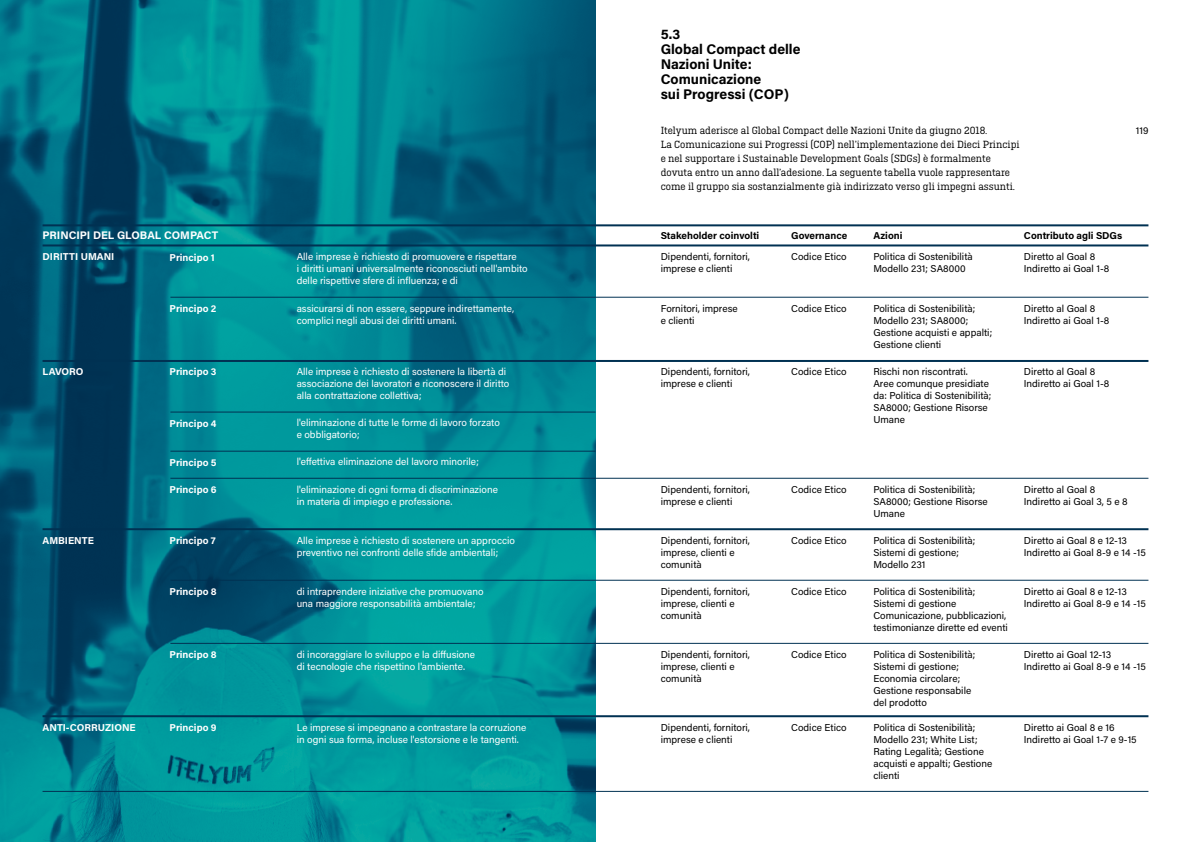
<style>
.page{position:relative;width:1191px;height:842px;background:#fff}
.page>*{position:absolute;margin:0;border:0;box-sizing:border-box;transform-origin:0 0}
.t1{font:700 14px/15px "Acumin Pro";color:#000}
.t2{font:11px/14px "Ciutadella Slab";color:#000}
.t3{font:700 11px "Acumin Pro";color:#fff}
.t4{font:10px/12px "Acumin Pro";color:#000}
.t5{font:10px/12px "Acumin Pro";color:#fff}
.t6{font:700 10px "Acumin Pro";color:#fff}
.t7{font:700 10px "Acumin Pro";color:#000}
</style>
<div class="page">
<img style="left:0;top:0;width:595px;height:842px">
<hr style="left:43px;top:224px;width:1105px;height:2px;background:#003152">
<hr style="left:43px;top:244px;width:1105px;height:2px;background:#003152">
<hr style="left:43px;top:360px;width:1105px;height:2px;background:#003152">
<hr style="left:170px;top:412px;width:425px;height:1px;background:#003152">
<hr style="left:170px;top:451px;width:425px;height:1px;background:#003152">
<hr style="left:43px;top:528px;width:1105px;height:2px;background:#003152">
<hr style="left:43px;top:715px;width:1105px;height:2px;background:#003152">
<hr style="left:43px;top:791px;width:1105px;height:1px;background:#003152">
<hr style="left:170px;top:297px;width:978px;height:1px;background:#003152">
<hr style="left:170px;top:478px;width:978px;height:1px;background:#003152">
<hr style="left:170px;top:580px;width:978px;height:1px;background:#003152">
<hr style="left:170px;top:643px;width:978px;height:1px;background:#003152">
<h1 class="t1" style="left:660px;top:26px;width:141px">5.3<br>Global Compact delle<br>Nazioni Unite:<br>Comunicazione<br>sui Progressi (COP)</h1>
<p class="t2" style="left:660px;top:123px;width:360px">Itelyum aderisce al Global Compact delle Nazioni Unite da giugno 2018.<br>La Comunicazione sui Progressi (COP) nell’implementazione dei Dieci Principi e nel supportare i Sustainable Development Goals (SDGs) è formalmente dovuta entro un anno dall’adesione. La seguente tabella vuole rappresentare come il gruppo sia sostanzialmente già indirizzato verso gli impegni assunti.</p>
<p class="t4" style="left:1135px;top:124px;width:14px">119</p>
<p class="t3" style="left:43px;top:228px;width:177px">PRINCIPI DEL GLOBAL COMPACT</p>
<p class="t6" style="left:43px;top:250px;width:73px">DIRITTI UMANI</p>
<p class="t6" style="left:170px;top:250px;width:47px">Principo 1</p>
<p class="t5" style="left:297px;top:251px;width:233px">Alle imprese è richiesto di promuovere e rispettare<br>i diritti umani universalmente riconosciuti nell'ambito delle rispettive sfere di influenza; e di</p>
<p class="t7" style="left:660px;top:228px;width:100px">Stakeholder coinvolti</p>
<p class="t7" style="left:791px;top:228px;width:58px">Governance</p>
<p class="t7" style="left:1024px;top:228px;width:100px">Contributo agli SDGs</p>
<p class="t4" style="left:791px;top:250px;width:57px">Codice Etico</p>
<p class="t4" style="left:1024px;top:250px;width:87px">Diretto al Goal 8<br>Indiretto ai Goal 1-8</p>
<p class="t7" style="left:873px;top:228px;width:31px">Azioni</p>
<p class="t4" style="left:873px;top:250px;width:101px">Politica di Sostenibilità<br>Modello 231; SA8000</p>
<p class="t4" style="left:660px;top:251px;width:91px">Dipendenti, fornitori, imprese e clienti</p>
<p class="t6" style="left:170px;top:302px;width:48px">Principo 2</p>
<p class="t5" style="left:297px;top:302px;width:219px">assicurarsi di non essere, seppure indirettamente, complici negli abusi dei diritti umani.</p>
<p class="t4" style="left:660px;top:302px;width:78px">Fornitori, imprese e clienti</p>
<p class="t4" style="left:873px;top:302px;width:120px">Politica di Sostenibilità;<br>Modello 231; SA8000;<br>Gestione acquisti e appalti;<br>Gestione clienti</p>
<p class="t4" style="left:791px;top:302px;width:57px">Codice Etico</p>
<p class="t4" style="left:1024px;top:302px;width:87px">Diretto al Goal 8<br>Indiretto ai Goal 1-8</p>
<p class="t6" style="left:43px;top:365px;width:43px">LAVORO</p>
<p class="t6" style="left:170px;top:365px;width:48px">Principo 3</p>
<p class="t6" style="left:170px;top:416px;width:48px">Principo 4</p>
<p class="t6" style="left:170px;top:455px;width:49px">Principo 5</p>
<p class="t6" style="left:170px;top:482px;width:49px">Principo 6</p>
<p class="t5" style="left:297px;top:365px;width:214px">Alle imprese è richiesto di sostenere la libertà di associazione dei lavoratori e riconoscere il diritto alla contrattazione collettiva;</p>
<p class="t5" style="left:297px;top:416px;width:205px">l'eliminazione di tutte le forme di lavoro forzato e obbligatorio;</p>
<p class="t5" style="left:297px;top:455px;width:184px">l'effettiva eliminazione del lavoro minorile;</p>
<p class="t5" style="left:297px;top:483px;width:203px">l'eliminazione di ogni forma di discriminazione in materia di impiego e professione.</p>
<p class="t4" style="left:660px;top:365px;width:91px">Dipendenti, fornitori, imprese e clienti</p>
<p class="t4" style="left:660px;top:483px;width:91px">Dipendenti, fornitori, imprese e clienti</p>
<p class="t4" style="left:791px;top:365px;width:57px">Codice Etico</p>
<p class="t4" style="left:1024px;top:365px;width:87px">Diretto al Goal 8<br>Indiretto ai Goal 1-8</p>
<p class="t4" style="left:873px;top:365px;width:120px">Rischi non riscontrati.<br>Aree comunque presidiate da: Politica di Sostenibilità;<br>SA8000; Gestione Risorse<br>Umane</p>
<p class="t4" style="left:873px;top:483px;width:116px">Politica di Sostenibilità;<br>SA8000; Gestione Risorse<br>Umane</p>
<p class="t4" style="left:791px;top:483px;width:57px">Codice Etico</p>
<p class="t4" style="left:1024px;top:483px;width:105px">Diretto al Goal 8<br>Indiretto ai Goal 3, 5 e 8</p>
<p class="t6" style="left:43px;top:533px;width:53px">AMBIENTE</p>
<p class="t6" style="left:170px;top:533px;width:48px">Principo 7</p>
<p class="t5" style="left:297px;top:534px;width:220px">Alle imprese è richiesto di sostenere un approccio preventivo nei confronti delle sfide ambientali;</p>
<p class="t4" style="left:660px;top:534px;width:91px">Dipendenti, fornitori, imprese, clienti e comunità</p>
<p class="t4" style="left:791px;top:534px;width:57px">Codice Etico</p>
<p class="t4" style="left:873px;top:534px;width:104px">Politica di Sostenibilità;<br>Sistemi di gestione;<br>Modello 231</p>
<p class="t4" style="left:1024px;top:534px;width:123px">Diretto ai Goal 8 e 12-13<br>Indiretto ai Goal 8-9 e 14 -15</p>
<p class="t6" style="left:170px;top:584px;width:49px">Principo 8</p>
<p class="t6" style="left:170px;top:647px;width:49px">Principo 8</p>
<p class="t5" style="left:297px;top:585px;width:188px">di intraprendere iniziative che promuovano una maggiore responsabilità ambientale;</p>
<p class="t5" style="left:297px;top:648px;width:180px">di incoraggiare lo sviluppo e la diffusione di tecnologie che rispettino l'ambiente.</p>
<p class="t4" style="left:660px;top:585px;width:91px">Dipendenti, fornitori, imprese, clienti e comunità</p>
<p class="t4" style="left:660px;top:648px;width:91px">Dipendenti, fornitori, imprese, clienti e comunità</p>
<p class="t4" style="left:791px;top:585px;width:57px">Codice Etico</p>
<p class="t4" style="left:791px;top:648px;width:57px">Codice Etico</p>
<p class="t4" style="left:873px;top:585px;width:136px">Politica di Sostenibilità;<br>Sistemi di gestione<br>Comunicazione, pubblicazioni, testimonianze dirette ed eventi</p>
<p class="t4" style="left:873px;top:648px;width:104px">Politica di Sostenibilità;<br>Sistemi di gestione;<br>Economia circolare;<br>Gestione responsabile del prodotto</p>
<p class="t4" style="left:1024px;top:585px;width:123px">Diretto ai Goal 8 e 12-13<br>Indiretto ai Goal 8-9 e 14 -15</p>
<p class="t4" style="left:1024px;top:648px;width:123px">Diretto ai Goal 12-13<br>Indiretto ai Goal 8-9 e 14 -15</p>
<p class="t6" style="left:43px;top:720px;width:95px">ANTI-CORRUZIONE</p>
<p class="t6" style="left:170px;top:720px;width:49px">Principo 9</p>
<p class="t5" style="left:297px;top:721px;width:231px">Le imprese si impegnano a contrastare la corruzione in ogni sua forma, incluse l'estorsione e le tangenti.</p>
<p class="t4" style="left:660px;top:721px;width:91px">Dipendenti, fornitori, imprese e clienti</p>
<p class="t4" style="left:791px;top:721px;width:57px">Codice Etico</p>
<p class="t4" style="left:873px;top:721px;width:120px">Politica di Sostenibilità;<br>Modello 231; White List;<br>Rating Legalità; Gestione acquisti e appalti; Gestione clienti</p>
<p class="t4" style="left:1024px;top:721px;width:114px">Diretto ai Goal 8 e 16<br>Indiretto ai Goal 1-7 e 9-15</p>
</div>
